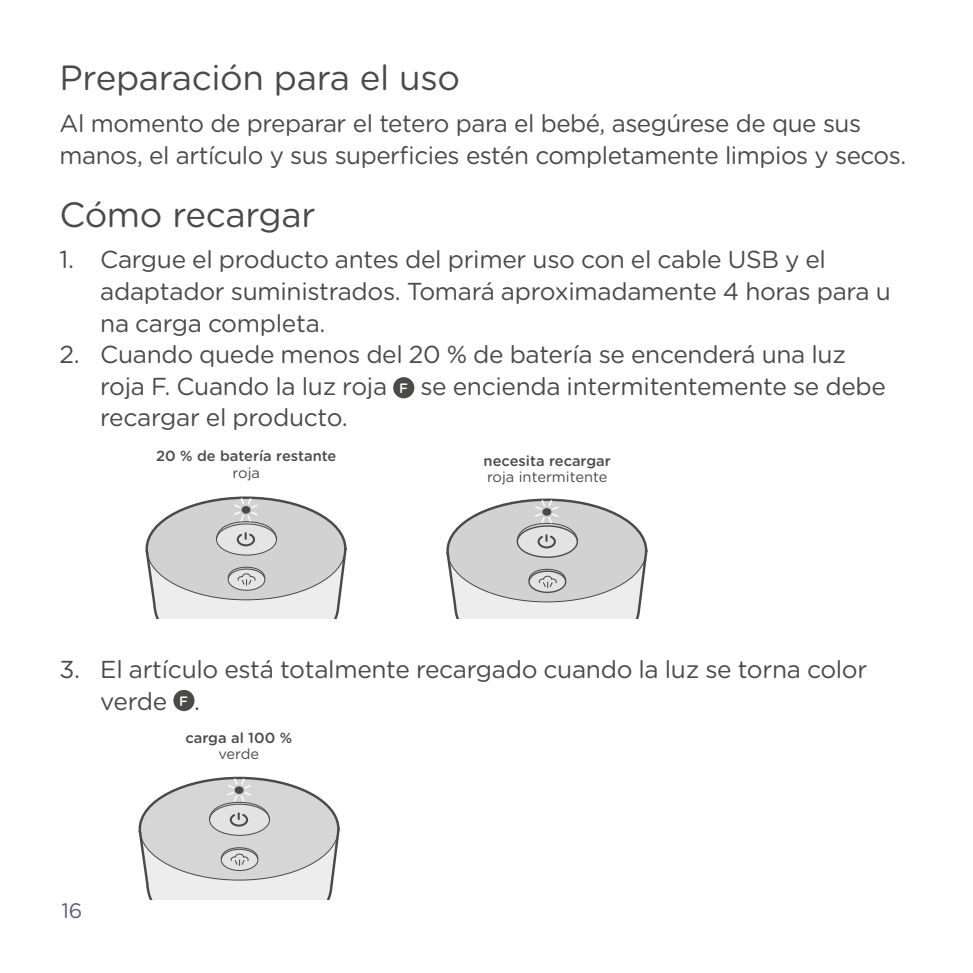
<style>
.page{position:relative;width:973px;height:973px;background:#fff}
.page>*{position:absolute;margin:0;border:0;box-sizing:border-box;transform-origin:0 0}
.t1{font:35px "Gotham Rounded";letter-spacing:-.01em;color:#4a4a49}
.t2{font:24.5px/31.5px "Gotham Rounded";letter-spacing:-.015em;color:#4a4a49}
.t3{font:21px "Gotham Rounded";color:#5c5f70}
.t4{font:500 14.7px "Gotham Rounded";color:#4a4a49}
.t5{font:14.7px "Gotham Rounded";color:#4a4a49}
.s1{font-weight:500;font-size:13.65px;color:#fff}
</style>
<div class="page">
<div style="left:393px;top:377px;width:21px;height:21px;background:#4a4a49;border-radius:50%"></div>
<div style="left:173px;top:689px;width:21px;height:22px;background:#4a4a49;border-radius:50%"></div>
<svg style="left:446px;top:498px;width:202px;height:120px;background:#d4d4d4"></svg>
<svg style="left:145px;top:496px;width:202px;height:122px;background:#d5d5d5"></svg>
<svg style="left:138px;top:776px;width:202px;height:123px;background:#d7d7d7"></svg>
<h1 class="t1" style="left:60px;top:54px;width:402px">Preparación para el uso</h1>
<p class="t2" style="left:60px;top:107px;width:848px">Al momento de preparar el tetero para el bebé, asegúrese de que sus manos, el artículo y sus superficies estén completamente limpios y secos.</p>
<h1 class="t1" style="left:60px;top:190px;width:257px">Cómo recargar</h1>
<p class="t2" style="left:100px;top:243px;width:792px;text-indent:-41px">1. Cargue el producto antes del primer uso con el cable USB y el adaptador suministrados. Tomará aproximadamente 4 horas para u na carga completa.</p>
<p class="t2" style="left:100px;top:337px;width:787px;text-indent:-41px">2. Cuando quede menos del 20 % de batería se encenderá una luz roja F. Cuando la luz roja <span class="s1">F</span> se encienda intermitentemente se debe recargar el producto.</p>
<p class="t4" style="left:156px;top:445px;width:182px">20 % de batería restante</p>
<p class="t5" style="left:232px;top:462px;width:29px">roja</p>
<p class="t4" style="left:483px;top:450px;width:129px">necesita recargar</p>
<p class="t5" style="left:487px;top:467px;width:122px">roja intermitente</p>
<p class="t2" style="left:100px;top:652px;width:768px;text-indent:-41px">3. El artículo está totalmente recargado cuando la luz se torna color verde <sup>F</sup> .</p>
<p class="t3" style="left:61px;top:895px;width:23px">16</p>
<p class="t4" style="left:183px;top:724px;width:129px">necesita recargar</p>
<p class="t5" style="left:218px;top:743px;width:42px">verde</p>
<p class="t4" style="left:185px;top:726px;width:108px">carga al 100 %</p>
</div>
